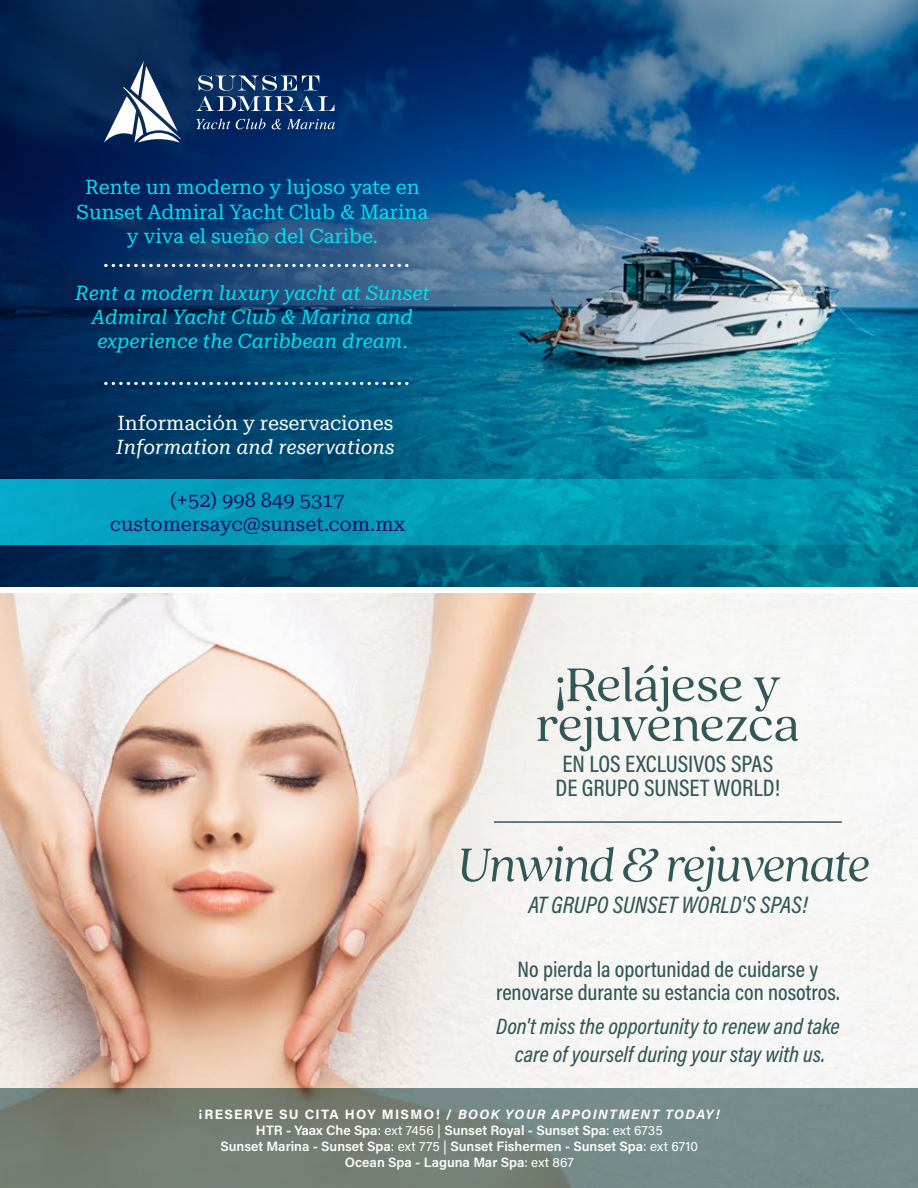
<style>
.page{position:relative;width:918px;height:1188px;background:#fff}
.page>*{position:absolute;margin:0;border:0;box-sizing:border-box;transform-origin:0 0}
.t1{font:52.5px/39.8px "Quincy CF";letter-spacing:-.005em;color:#315756;text-align:center}
.t2{font:italic 52.5px "Quincy CF";letter-spacing:-.03em;color:#315756}
.t3{font:500 24px/24px "Acumin Pro Cond";color:#315756}
.t4{font:italic 500 24px "Acumin Pro Cond";color:#315756}
.t5{font:italic 500 22.5px/27px "Acumin Pro Cond";color:#315756;text-align:center}
.t6{font:500 22.5px/22.5px "Acumin Pro Cond";color:#315756;text-align:center}
.t7{font:italic 20.1px/24px "Roboto Serif 20 pt";color:#00e1f2;text-align:center}
.t8{font:20.1px/24px "Roboto Serif 20 pt";color:#00e1f2;text-align:center}
.t9{font:20.1px/24px "Roboto Serif 20 pt";color:#1b1464;text-align:center}
.t10{font:italic 20.1px "Roboto Serif 20 pt";color:#fff}
.t11{font:20.1px "Roboto Serif 20 pt";color:#fff}
.t12{font:600 13.5px/16.2px "Acumin Pro";color:#fff;text-align:center}
.s1{font-weight:700}
.s2{font-weight:700;font-style:italic}
.s3{font-weight:400}
</style>
<div class="page">
<img style="left:0;top:594px;width:918px;height:494px">
<img style="left:806px;top:1px;width:112px;height:585px">
<img style="left:0;top:0;width:806px;height:586px">
<svg style="left:1px;top:479px;width:917px;height:66px;background:#029ab6"></svg>
<svg style="left:104px;top:61px;width:77px;height:82px"></svg>
<svg style="left:196px;top:75px;width:138px;height:36px;background:#395983"></svg>
<svg style="left:196px;top:119px;width:69px;height:10px"></svg>
<svg style="left:272px;top:119px;width:63px;height:10px"></svg>
<svg style="left:106px;top:264px;width:306px;height:3px"></svg>
<svg style="left:106px;top:382px;width:306px;height:3px"></svg>
<hr style="left:494px;top:821px;width:348px;height:2px;background:#315756">
<svg style="left:0;top:1088px;width:918px;height:100px;background:#74837c"></svg>
<h3 class="t8" style="left:77px;top:174px;width:353px">Rente un moderno y lujoso yate en<br>Sunset Admiral Yacht Club &amp; Marina y viva el sueño del Caribe.</h3>
<h3 class="t7" style="left:75px;top:279px;width:356px">Rent a modern luxury yacht at Sunset<br>Admiral Yacht Club &amp; Marina and experience the Caribbean dream.</h3>
<h3 class="t11" style="left:117px;top:407px;width:278px">Información y reservaciones</h3>
<h3 class="t10" style="left:116px;top:432px;width:280px">Information and reservations</h3>
<h3 class="t9" style="left:110px;top:487px;width:297px">(+52) 998 849 5317 customersayc@sunset.com.mx</h3>
<h1 class="t1" style="left:536px;top:662px;width:265px">¡Relájese y rejuvenezca</h1>
<h2 class="t3" style="left:556px;top:752px;width:226px">EN LOS EXCLUSIVOS SPAS<br>DE GRUPO SUNSET WORLD!</h2>
<h1 class="t2" style="left:458px;top:828px;width:414px">Unwind &amp; rejuvenate</h1>
<h2 class="t4" style="left:528px;top:889px;width:281px">AT GRUPO SUNSET WORLD'S SPAS!</h2>
<h3 class="t6" style="left:496px;top:958px;width:345px">No pierda la oportunidad de cuidarse y renovarse durante su estancia con nosotros.</h3>
<h3 class="t5" style="left:496px;top:1013px;width:345px">Don't miss the opportunity to renew and take care of yourself during your stay with us.</h3>
<p class="t12" style="left:199px;top:1105px;width:522px"><span class="s1">¡RESERVE SU CITA HOY MISMO! /</span> <span class="s2">BOOK YOUR APPOINTMENT TODAY!<br></span>HTR - Yaax Che Spa<span class="s3">: ext 7456 |</span> Sunset Royal - Sunset Spa<span class="s3">: ext 6735<br></span>Sunset Marina - Sunset Spa<span class="s3">: ext 775 |</span> Sunset Fishermen - Sunset Spa<span class="s3">: ext 6710<br></span>Ocean Spa - Laguna Mar Spa<span class="s3">: ext 867</span></p>
</div>
